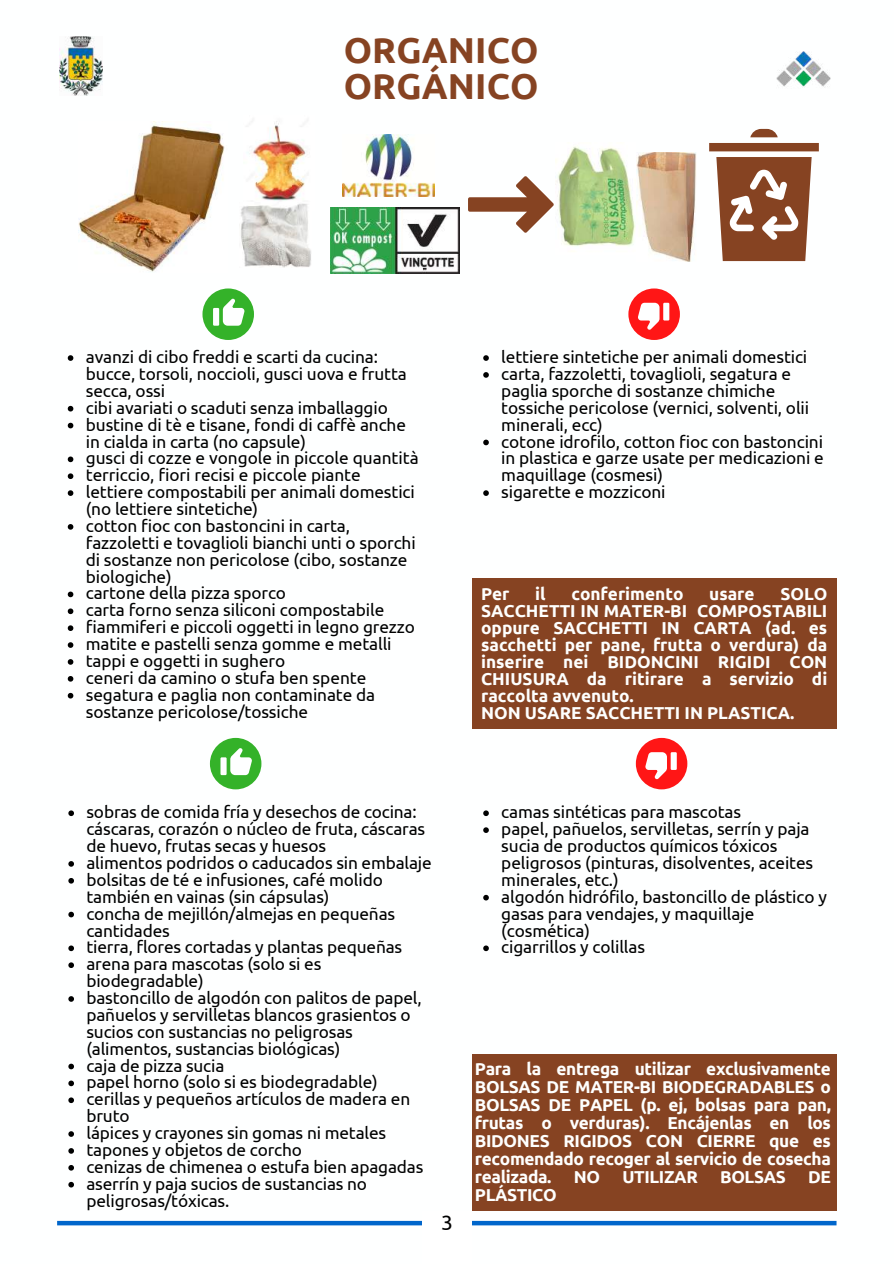
<style>
.page{position:relative;width:894px;height:1264px;background:#fff}
.page>*{position:absolute;margin:0;border:0;box-sizing:border-box;transform-origin:0 0}
.t1{font:700 36px/36px "Ubuntu";letter-spacing:.005em;color:#864322}
.t2{font:21px "Ubuntu";color:#000}
.t3{font:17.25px/16.8px "Ubuntu";letter-spacing:-.005em;color:#000}
.t4{font:700 17.25px/16.8px "Ubuntu";color:#fefffe;text-align:justify}
.t5{font:700 17.25px "Ubuntu";letter-spacing:-.02em;color:#fefffe}
</style>
<div class="page">
<div style="left:57px;top:1220px;width:779px;height:5px;background:#0066cb"></div>
<div style="left:423px;top:1210px;width:49px;height:53px;background:#fff"></div>
<svg style="left:202px;top:288px;width:52px;height:52px"></svg>
<svg style="left:628px;top:288px;width:51px;height:52px"></svg>
<svg style="left:210px;top:738px;width:51px;height:51px"></svg>
<svg style="left:635px;top:738px;width:52px;height:51px"></svg>
<div style="left:472px;top:578px;width:364px;height:150px;background:#864322"></div>
<div style="left:472px;top:1054px;width:364px;height:156px;background:#864322"></div>
<svg style="left:68px;top:810px;width:6px;height:6px"></svg>
<svg style="left:68px;top:861px;width:6px;height:5px"></svg>
<svg style="left:68px;top:878px;width:6px;height:5px"></svg>
<svg style="left:68px;top:911px;width:6px;height:6px"></svg>
<svg style="left:68px;top:945px;width:6px;height:6px"></svg>
<svg style="left:68px;top:962px;width:6px;height:6px"></svg>
<svg style="left:68px;top:996px;width:6px;height:5px"></svg>
<svg style="left:68px;top:1063px;width:6px;height:6px"></svg>
<svg style="left:68px;top:1080px;width:6px;height:6px"></svg>
<svg style="left:68px;top:1097px;width:6px;height:6px"></svg>
<svg style="left:68px;top:1131px;width:6px;height:5px"></svg>
<svg style="left:68px;top:1148px;width:6px;height:5px"></svg>
<svg style="left:68px;top:1165px;width:6px;height:5px"></svg>
<svg style="left:68px;top:1181px;width:6px;height:6px"></svg>
<svg style="left:68px;top:355px;width:5px;height:6px"></svg>
<svg style="left:68px;top:406px;width:5px;height:5px"></svg>
<svg style="left:68px;top:423px;width:5px;height:5px"></svg>
<svg style="left:68px;top:456px;width:5px;height:6px"></svg>
<svg style="left:68px;top:473px;width:5px;height:6px"></svg>
<svg style="left:68px;top:490px;width:5px;height:6px"></svg>
<svg style="left:68px;top:524px;width:5px;height:5px"></svg>
<svg style="left:68px;top:591px;width:5px;height:6px"></svg>
<svg style="left:68px;top:608px;width:5px;height:6px"></svg>
<svg style="left:68px;top:625px;width:5px;height:6px"></svg>
<svg style="left:68px;top:642px;width:5px;height:6px"></svg>
<svg style="left:68px;top:659px;width:5px;height:5px"></svg>
<svg style="left:68px;top:676px;width:5px;height:5px"></svg>
<svg style="left:68px;top:693px;width:5px;height:5px"></svg>
<svg style="left:483px;top:810px;width:5px;height:6px"></svg>
<svg style="left:483px;top:827px;width:5px;height:6px"></svg>
<svg style="left:483px;top:894px;width:5px;height:6px"></svg>
<svg style="left:483px;top:945px;width:5px;height:6px"></svg>
<svg style="left:483px;top:355px;width:5px;height:6px"></svg>
<svg style="left:483px;top:372px;width:5px;height:6px"></svg>
<svg style="left:483px;top:439px;width:5px;height:6px"></svg>
<svg style="left:483px;top:490px;width:5px;height:6px"></svg>
<img style="left:247px;top:121px;width:59px;height:80px">
<img style="left:78px;top:121px;width:147px;height:151px">
<img style="left:330px;top:208px;width:129px;height:65px">
<img style="left:241px;top:203px;width:70px;height:64px">
<img style="left:342px;top:135px;width:93px;height:62px">
<img style="left:555px;top:146px;width:80px;height:101px">
<img style="left:636px;top:152px;width:60px;height:109px">
<svg style="left:468px;top:176px;width:85px;height:57px"></svg>
<svg style="left:709px;top:143px;width:109px;height:8px"></svg>
<svg style="left:750px;top:129px;width:27px;height:8px"></svg>
<svg style="left:716px;top:157px;width:95px;height:104px"></svg>
<img style="left:776px;top:51px;width:54px;height:37px">
<img style="left:59px;top:37px;width:44px;height:58px">
<h1 class="t1" style="left:343px;top:31px;width:196px">ORGANICO<br>ORGÁNICO</h1>
<p class="t3" style="left:86px;top:348px;width:334px">avanzi di cibo freddi e scarti da cucina: bucce, torsoli, noccioli, gusci uova e frutta secca, ossi<br>cibi avariati o scaduti senza imballaggio bustine di tè e tisane, fondi di caffè anche in cialda in carta (no capsule)<br>gusci di cozze e vongole in piccole quantità terriccio, fiori recisi e piccole piante lettiere compostabili per animali domestici (no lettiere sintetiche)<br>cotton fioc con bastoncini in carta, fazzoletti e tovaglioli bianchi unti o sporchi di sostanze non pericolose (cibo, sostanze biologiche)<br>cartone della pizza sporco<br>carta forno senza siliconi compostabile fiammiferi e piccoli oggetti in legno grezzo matite e pastelli senza gomme e metalli tappi e oggetti in sughero<br>ceneri da camino o stufa ben spente segatura e paglia non contaminate da sostanze pericolose/tossiche</p>
<p class="t3" style="left:501px;top:348px;width:324px">lettiere sintetiche per animali domestici carta, fazzoletti, tovaglioli, segatura e paglia sporche di sostanze chimiche tossiche pericolose (vernici, solventi, olii minerali, ecc)<br>cotone idrofilo, cotton fioc con bastoncini in plastica e garze usate per medicazioni e maquillage (cosmesi)<br>sigarette e mozziconi</p>
<p class="t4" style="left:481px;top:585px;width:30px">Per</p>
<p class="t4" style="left:535px;top:585px;width:12px">il</p>
<p class="t4" style="left:571px;top:585px;width:114px">conferimento</p>
<p class="t4" style="left:709px;top:585px;width:47px">usare</p>
<p class="t4" style="left:481px;top:585px;width:347px;text-align:left;text-indent:299px">SOLO<br>SACCHETTI IN MATER-BI COMPOSTABILI oppure SACCHETTI IN CARTA (ad. es sacchetti per pane, frutta o verdura) da inserire nei BIDONCINI RIGIDI CON<br>CHIUSURA da ritirare a servizio di raccolta avvenuto.<br>NON USARE SACCHETTI IN PLASTICA.</p>
<p class="t3" style="left:86px;top:803px;width:347px">sobras de comida fría y desechos de cocina: cáscaras, corazón o núcleo de fruta, cáscaras de huevo, frutas secas y huesos<br>alimentos podridos o caducados sin embalaje bolsitas de té e infusiones, café molido también en vainas (sin cápsulas)<br>concha de mejillón/almejas en pequeñas cantidades<br>tierra, flores cortadas y plantas pequeñas arena para mascotas (solo si es biodegradable)<br>bastoncillo de algodón con palitos de papel, pañuelos y servilletas blancos grasientos o sucios con sustancias no peligrosas (alimentos, sustancias biológicas)<br>caja de pizza sucia<br>papel horno (solo si es biodegradable) cerillas y pequeños artículos de madera en bruto<br>lápices y crayones sin gomas ni metales tapones y objetos de corcho<br>cenizas de chimenea o estufa bien apagadas aserrín y paja sucios de sustancias no peligrosas/tóxicas.</p>
<p class="t2" style="left:441px;top:1210px;width:13px">3</p>
<p class="t3" style="left:501px;top:803px;width:327px">camas sintéticas para mascotas<br>papel, pañuelos, servilletas, serrín y paja sucia de productos químicos tóxicos peligrosos (pinturas, disolventes, aceites minerales, etc.)<br>algodón hidrófilo, bastoncillo de plástico y gasas para vendajes, y maquillaje (cosmética)<br>cigarrillos y colillas</p>
<p class="t4" style="left:475px;top:1059px;width:357px;line-height:18px">Para la entrega utilizar exclusivamente BOLSAS DE MATER-BI BIODEGRADABLES o BOLSAS DE PAPEL (p. ej, bolsas para pan, frutas o verduras). Encájenlas en los BIDONES RIGIDOS CON CIERRE que es recomendado recoger al servicio de cosecha realizada.</p>
<p class="t4" style="left:573px;top:1168px;width:28px">NO</p>
<p class="t5" style="left:622px;top:1166px;width:77px">UTILIZAR</p>
<p class="t4" style="left:720px;top:1168px;width:67px">BOLSAS</p>
<p class="t4" style="left:807px;top:1168px;width:24px">DE</p>
<p class="t5" style="left:475px;top:1184px;width:83px">PLÁSTICO</p>
</div>
